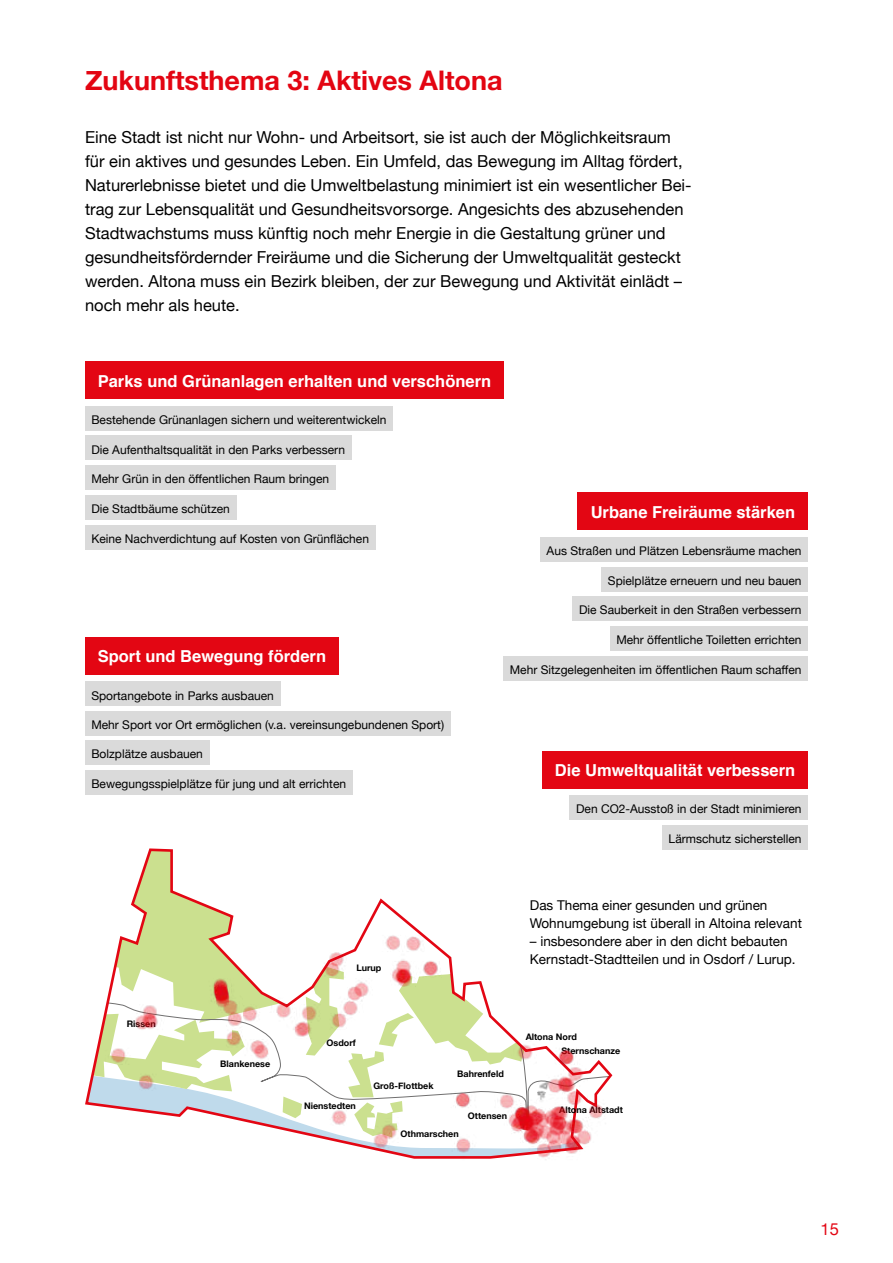
<style>
.page{position:relative;width:893px;height:1263px;background:#fff}
.page>*{position:absolute;margin:0;border:0;box-sizing:border-box;transform-origin:0 0}
.t1{font:700 27px "Helvetica Neue";color:#e30512}
.t2{font:16.5px/24px "Helvetica Neue";color:#000}
.t3{font:700 16.5px "Helvetica";color:#fff}
.t4{font:16.5px "Helvetica Neue";color:#e30512}
.t5{font:13.5px/18px "Helvetica Neue";color:#000}
.t6{font:12px "Helvetica Neue";color:#000}
.t7{font:700 9px/13.6px "Helvetica Neue";color:#000}
</style>
<div class="page">
<div style="left:85px;top:637px;width:254px;height:38px;background:#e30613"></div>
<div style="left:85px;top:682px;width:195px;height:24px;background:#dadada"></div>
<div style="left:85px;top:711px;width:366px;height:25px;background:#dadada"></div>
<div style="left:85px;top:740px;width:124px;height:24px;background:#dadada"></div>
<div style="left:85px;top:770px;width:267px;height:24px;background:#dadada"></div>
<div style="left:85px;top:436px;width:266px;height:24px;background:#dadada"></div>
<div style="left:85px;top:361px;width:419px;height:38px;background:#e30613"></div>
<div style="left:85px;top:406px;width:308px;height:24px;background:#dadada"></div>
<div style="left:85px;top:466px;width:251px;height:24px;background:#dadada"></div>
<div style="left:85px;top:495px;width:151px;height:25px;background:#dadada"></div>
<div style="left:85px;top:525px;width:290px;height:24px;background:#dadada"></div>
<div style="left:602px;top:567px;width:206px;height:24px;background:#dadada"></div>
<div style="left:578px;top:492px;width:230px;height:38px;background:#e30613"></div>
<div style="left:540px;top:537px;width:268px;height:24px;background:#dadada"></div>
<div style="left:573px;top:597px;width:235px;height:24px;background:#dadada"></div>
<div style="left:610px;top:626px;width:198px;height:25px;background:#dadada"></div>
<div style="left:503px;top:656px;width:305px;height:24px;background:#dadada"></div>
<div style="left:662px;top:825px;width:146px;height:24px;background:#dadada"></div>
<div style="left:542px;top:750px;width:266px;height:38px;background:#e30613"></div>
<div style="left:570px;top:795px;width:238px;height:24px;background:#dadada"></div>
<img style="left:97px;top:771px;width:543px;height:389px">
<h1 class="t1" style="left:85px;top:59px;width:419px">Zukunftsthema 3: Aktives Altona</h1>
<p class="t2" style="left:85px;top:126px;width:608px">Eine Stadt ist nicht nur Wohn- und Arbeitsort, sie ist auch der Möglichkeitsraum für ein aktives und gesundes Leben. Ein Umfeld, das Bewegung im Alltag fördert, Naturerlebnisse bietet und die Umweltbelastung minimiert ist ein wesentlicher Bei&shy;trag zur Lebensqualität und Gesundheitsvorsorge. Angesichts des abzusehenden Stadtwachstums muss künftig noch mehr Energie in die Gestaltung grüner und gesundheitsfördernder Freiräume und die Sicherung der Umweltqualität gesteckt werden. Altona muss ein Bezirk bleiben, der zur Bewegung und Aktivität einlädt – noch mehr als heute.</p>
<h2 class="t3" style="left:98px;top:367px;width:395px">Parks und Grünanlagen erhalten und verschönern</h2>
<p class="t6" style="left:91px;top:411px;width:297px">Bestehende Grünanlagen sichern und weiterentwickeln</p>
<p class="t6" style="left:91px;top:441px;width:255px">Die Aufenthaltsqualität in den Parks verbessern</p>
<p class="t6" style="left:91px;top:470px;width:239px">Mehr Grün in den öffentlichen Raum bringen</p>
<p class="t6" style="left:91px;top:500px;width:140px">Die Stadtbäume schützen</p>
<p class="t6" style="left:91px;top:530px;width:279px">Keine Nachverdichtung auf Kosten von Grünflächen</p>
<h2 class="t3" style="left:98px;top:643px;width:230px">Sport und Bewegung fördern</h2>
<p class="t6" style="left:91px;top:687px;width:184px">Sportangebote in Parks ausbauen</p>
<p class="t6" style="left:91px;top:716px;width:354px">Mehr Sport vor Ort ermöglichen (v.a. vereinsungebundenen Sport)</p>
<p class="t6" style="left:91px;top:745px;width:113px">Bolzplätze ausbauen</p>
<p class="t6" style="left:91px;top:775px;width:256px">Bewegungsspielplätze für jung und alt errichten</p>
<h2 class="t3" style="left:591px;top:498px;width:206px">Urbane Freiräume stärken</h2>
<p class="t6" style="left:547px;top:542px;width:256px">Aus Straßen und Plätzen Lebensräume machen</p>
<p class="t6" style="left:608px;top:572px;width:195px">Spielplätze erneuern und neu bauen</p>
<p class="t6" style="left:579px;top:601px;width:224px">Die Sauberkeit in den Straßen verbessern</p>
<p class="t6" style="left:616px;top:631px;width:187px">Mehr öffentliche Toiletten errichten</p>
<p class="t6" style="left:510px;top:661px;width:293px">Mehr Sitzgelegenheiten im öffentlichen Raum schaffen</p>
<h2 class="t3" style="left:555px;top:756px;width:242px">Die Umweltqualität verbessern</h2>
<p class="t6" style="left:576px;top:800px;width:227px">Den CO2-Ausstoß in der Stadt minimieren</p>
<p class="t6" style="left:669px;top:830px;width:134px">Lärmschutz sicherstellen</p>
<p class="t7" style="left:127px;top:1017px;width:30px">Rissen</p>
<p class="t7" style="left:220px;top:1057px;width:51px">Blankenese</p>
<p class="t7" style="left:356px;top:961px;width:27px">Lurup</p>
<p class="t5" style="left:530px;top:897px;width:274px">Das Thema einer gesunden und grünen<br>Wohnumgebung ist überall in Altoina relevant</p>
<p class="t5" style="left:530px;top:933px;width:267px">– insbesondere aber in den dicht bebauten<br>Kernstadt-Stadtteilen und in Osdorf / Lurup.</p>
<p class="t7" style="left:327px;top:1037px;width:31px">Osdorf</p>
<p class="t7" style="left:304px;top:1099px;width:53px">Nienstedten</p>
<p class="t7" style="left:373px;top:1079px;width:62px">Groß-Flottbek</p>
<p class="t7" style="left:457px;top:1068px;width:48px">Bahrenfeld</p>
<p class="t7" style="left:468px;top:1109px;width:41px">Ottensen</p>
<p class="t7" style="left:561px;top:1030px;width:60px;text-indent:-36px">Altona Nord<br>Sternschanze</p>
<p class="t7" style="left:559px;top:1103px;width:65px">Altona Altstadt</p>
<p class="t7" style="left:401px;top:1127px;width:60px">Othmarschen</p>
<h2 class="t4" style="left:821px;top:1217px;width:20px">15</h2>
</div>
